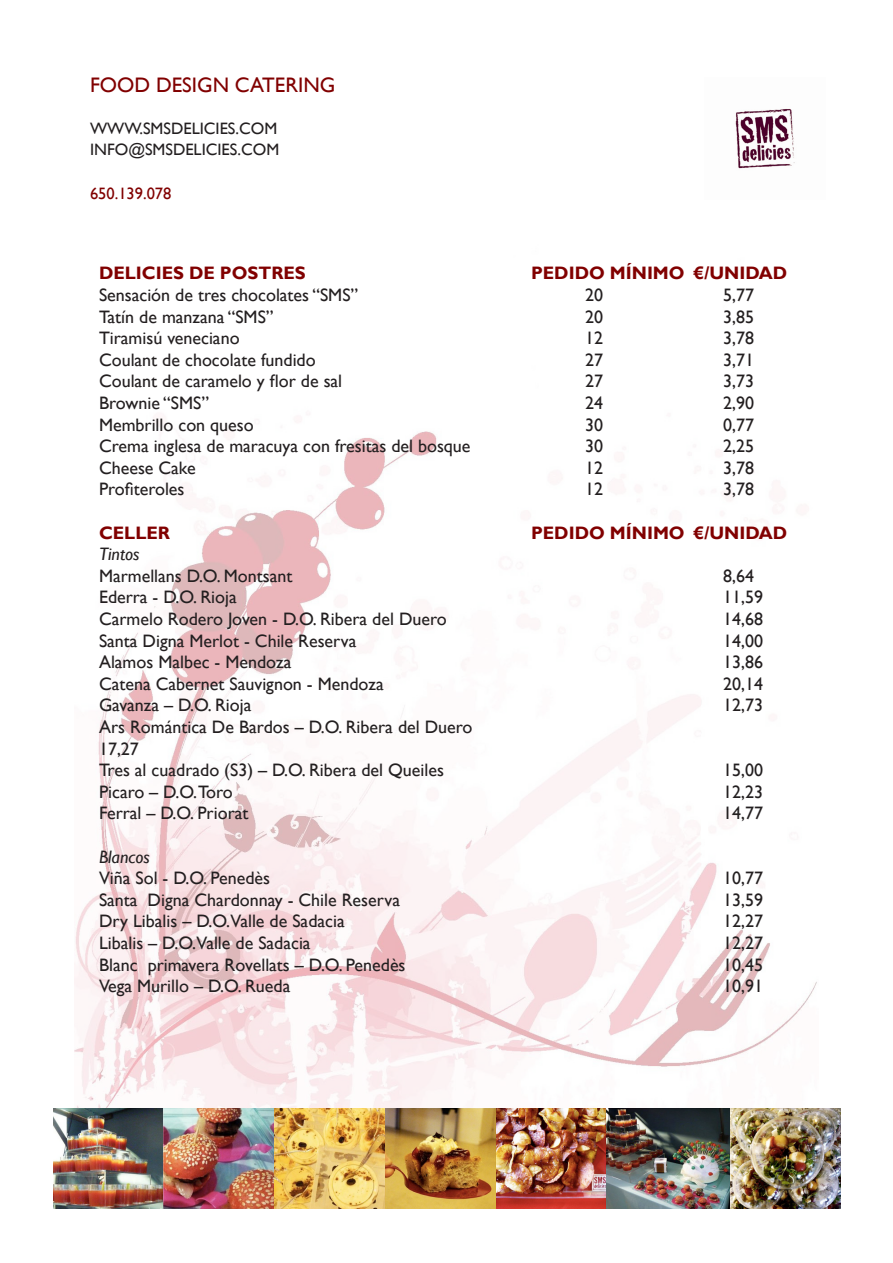
<style>
.page{position:relative;width:893px;height:1263px;background:#fff}
.page>*{position:absolute;margin:0;border:0;box-sizing:border-box;transform-origin:0 0}
.t1{font:21px "Gill Sans";color:#810000}
.t2{font:18px/21.6px "Gill Sans";color:#231f20}
.t3{font:700 18px "Gill Sans";color:#810000}
.t4{font:italic 18px "Gill Sans";color:#231f20}
.t5{font:16.5px "Gill Sans";color:#231f20}
.t6{font:16.5px "Gill Sans";color:#810000}
</style>
<div class="page">
<img style="left:74px;top:431px;width:743px;height:677px">
<img style="left:735px;top:108px;width:60px;height:61px">
<img style="left:53px;top:1108px;width:788px;height:101px">
<p class="t1" style="left:90px;top:73px;width:247px">FOOD DESIGN CATERING</p>
<p class="t5" style="left:90px;top:119px;width:189px">WWW.SMSDELICIES.COM</p>
<p class="t5" style="left:90px;top:140px;width:191px">INFO@SMSDELICIES.COM</p>
<p class="t6" style="left:90px;top:183px;width:83px">650.139.078</p>
<p class="t3" style="left:99px;top:262px;width:208px">DELICIES DE POSTRES</p>
<p class="t3" style="left:531px;top:262px;width:258px">PEDIDO MÍNIMO €/UNIDAD</p>
<p class="t2" style="left:99px;top:284px;width:261px">Sensación de tres chocolates “SMS”</p>
<p class="t2" style="left:585px;top:284px;width:19px">20</p>
<p class="t2" style="left:723px;top:284px;width:32px">5,77</p>
<p class="t2" style="left:99px;top:306px;width:176px">Tatín de manzana “SMS”</p>
<p class="t2" style="left:585px;top:306px;width:19px">20</p>
<p class="t2" style="left:723px;top:306px;width:32px">3,85</p>
<p class="t2" style="left:99px;top:328px;width:142px">Tiramisú veneciano</p>
<p class="t2" style="left:585px;top:328px;width:19px">12</p>
<p class="t2" style="left:723px;top:328px;width:32px">3,78</p>
<p class="t2" style="left:99px;top:349px;width:218px">Coulant de chocolate fundido</p>
<p class="t2" style="left:585px;top:349px;width:19px">27</p>
<p class="t2" style="left:723px;top:349px;width:32px">3,71</p>
<p class="t2" style="left:99px;top:371px;width:245px">Coulant de caramelo y flor de sal</p>
<p class="t2" style="left:585px;top:371px;width:19px">27</p>
<p class="t2" style="left:723px;top:371px;width:32px">3,73</p>
<p class="t2" style="left:99px;top:392px;width:112px">Brownie “SMS”</p>
<p class="t2" style="left:585px;top:392px;width:19px">24</p>
<p class="t2" style="left:723px;top:392px;width:32px">2,90</p>
<p class="t2" style="left:99px;top:414px;width:156px">Membrillo con queso</p>
<p class="t2" style="left:585px;top:414px;width:19px">30</p>
<p class="t2" style="left:723px;top:414px;width:32px">0,77</p>
<p class="t2" style="left:99px;top:436px;width:373px">Crema inglesa de maracuya con fresitas del bosque</p>
<p class="t2" style="left:585px;top:436px;width:19px">30</p>
<p class="t2" style="left:723px;top:436px;width:32px">2,25</p>
<p class="t2" style="left:99px;top:457px;width:98px">Cheese Cake</p>
<p class="t2" style="left:585px;top:457px;width:19px">12</p>
<p class="t2" style="left:723px;top:457px;width:32px">3,78</p>
<p class="t2" style="left:99px;top:479px;width:87px">Profiteroles</p>
<p class="t2" style="left:585px;top:479px;width:19px">12</p>
<p class="t2" style="left:723px;top:479px;width:32px">3,78</p>
<p class="t3" style="left:99px;top:522px;width:73px">CELLER</p>
<p class="t3" style="left:531px;top:522px;width:258px">PEDIDO MÍNIMO €/UNIDAD</p>
<p class="t4" style="left:99px;top:544px;width:42px">Tintos</p>
<p class="t2" style="left:99px;top:565px;width:195px">Marmellans D.O. Montsant</p>
<p class="t2" style="left:723px;top:565px;width:32px">8,64</p>
<p class="t2" style="left:99px;top:587px;width:139px">Ederra - D.O. Rioja</p>
<p class="t2" style="left:723px;top:587px;width:41px">11,59</p>
<p class="t2" style="left:99px;top:608px;width:349px">Carmelo Rodero Joven - D.O. Ribera del Duero</p>
<p class="t2" style="left:723px;top:608px;width:41px">14,68</p>
<p class="t2" style="left:99px;top:630px;width:259px">Santa Digna Merlot - Chile Reserva</p>
<p class="t2" style="left:723px;top:630px;width:41px">14,00</p>
<p class="t2" style="left:99px;top:652px;width:194px">Alamos Malbec - Mendoza</p>
<p class="t2" style="left:723px;top:652px;width:41px">13,86</p>
<p class="t2" style="left:99px;top:673px;width:286px">Catena Cabernet Sauvignon - Mendoza</p>
<p class="t2" style="left:723px;top:673px;width:41px">20,14</p>
<p class="t2" style="left:99px;top:695px;width:154px">Gavanza – D.O. Rioja</p>
<p class="t2" style="left:723px;top:695px;width:41px">12,73</p>
<p class="t2" style="left:99px;top:716px;width:375px">Ars Romántica De Bardos – D.O. Ribera del Duero<br>17,27</p>
<p class="t2" style="left:99px;top:760px;width:346px">Tres al cuadrado (S3) – D.O. Ribera del Queiles</p>
<p class="t2" style="left:723px;top:760px;width:41px">15,00</p>
<p class="t2" style="left:99px;top:781px;width:135px">Picaro – D.O.Toro</p>
<p class="t2" style="left:723px;top:781px;width:41px">12,23</p>
<p class="t2" style="left:99px;top:803px;width:151px">Ferral – D.O. Priorat</p>
<p class="t2" style="left:723px;top:803px;width:41px">14,77</p>
<p class="t4" style="left:99px;top:846px;width:52px">Blancos</p>
<p class="t2" style="left:99px;top:868px;width:173px">Viña Sol - D.O. Penedès</p>
<p class="t2" style="left:723px;top:868px;width:41px">10,77</p>
<p class="t2" style="left:99px;top:889px;width:302px">Santa Digna Chardonnay - Chile Reserva</p>
<p class="t2" style="left:723px;top:889px;width:41px">13,59</p>
<p class="t2" style="left:99px;top:911px;width:247px">Dry Libalis – D.O.Valle de Sadacia</p>
<p class="t2" style="left:723px;top:911px;width:41px">12,27</p>
<p class="t2" style="left:99px;top:932px;width:213px">Libalis – D.O.Valle de Sadacia</p>
<p class="t2" style="left:723px;top:932px;width:41px">12,27</p>
<p class="t2" style="left:99px;top:954px;width:308px">Blanc primavera Rovellats – D.O. Penedès</p>
<p class="t2" style="left:723px;top:954px;width:41px">10,45</p>
<p class="t2" style="left:99px;top:976px;width:193px">Vega Murillo – D.O. Rueda</p>
<p class="t2" style="left:723px;top:976px;width:41px">10,91</p>
</div>
